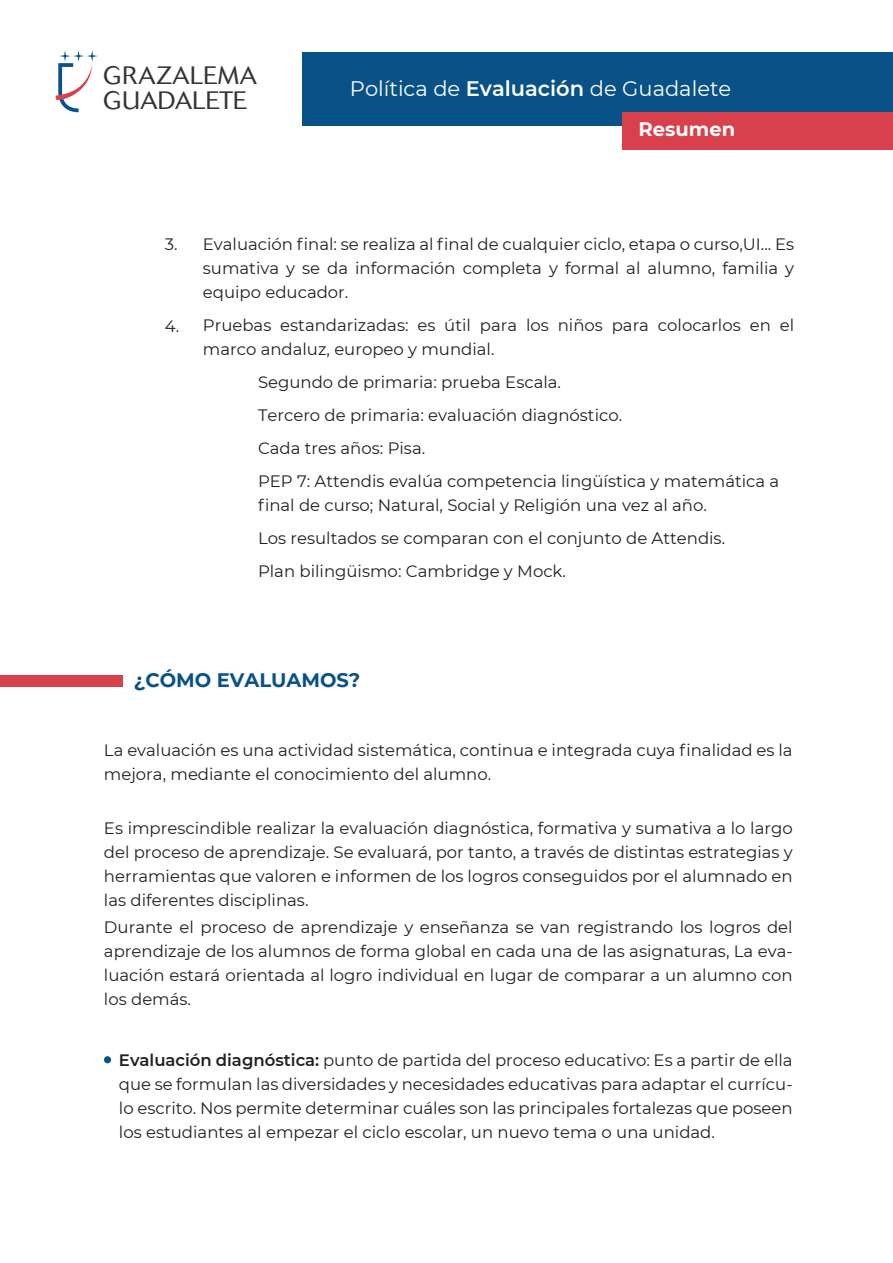
<style>
.page{position:relative;width:893px;height:1263px;background:#fff}
.page>*{position:absolute;margin:0;border:0;box-sizing:border-box;transform-origin:0 0}
.t1{font:300 24.9px/24.9px "Cosmos";letter-spacing:.01em;color:#313538}
.t2{font:21px "Montserrat";color:#fff}
.t3{font:700 19.5px "Montserrat";color:#085287}
.t4{font:700 19.5px "Montserrat";color:#fff}
.t5{font:16.5px/24px "Montserrat";color:#231f20}
.s1{font-weight:600}
</style>
<div class="page">
<div style="left:302px;top:52px;width:591px;height:74px;background:#085287"></div>
<svg style="left:55px;top:50px;width:43px;height:62px"></svg>
<div style="left:623px;top:112px;width:270px;height:38px;background:#d8404c"></div>
<div style="left:0;top:675px;width:122px;height:11px;background:#d8404c"></div>
<div style="left:104px;top:1056px;width:7px;height:7px;background:#085287;border-radius:50%"></div>
<h1 class="t1" style="left:103px;top:63px;width:155px">GRAZALEMA<br>GUADALETE</h1>
<p class="t2" style="left:350px;top:74px;width:383px">Política de <span class="s1">Evaluación</span> de Guadalete</p>
<p class="t4" style="left:639px;top:115px;width:98px">Resumen</p>
<p class="t5" style="left:165px;top:231px;width:14px">3.</p>
<p class="t5" style="left:165px;top:314px;width:16px">4.</p>
<p class="t5" style="left:203px;top:231px;width:593px;text-align:justify">Evaluación final: se realiza al final de cualquier ciclo, etapa o curso,UI... Es sumativa y se da información completa y formal al alumno, familia y equipo educador.</p>
<p class="t5" style="left:203px;top:312px;width:593px">Pruebas estandarizadas: es útil para los niños para colocarlos en el marco andaluz, europeo y mundial.</p>
<p class="t5" style="left:258px;top:365px;width:523px;line-height:33px">Segundo de primaria: prueba Escala.<br>Tercero de primaria: evaluación diagnóstico.<br>Cada tres años: Pisa.<br>PEP 7: Attendis evalúa competencia lingüística y matemática a</p>
<p class="t5" style="left:258px;top:488px;width:469px;line-height:33px">final de curso; Natural, Social y Religión una vez al año.<br>Los resultados se comparan con el conjunto de Attendis.<br>Plan bilingüismo: Cambridge y Mock.</p>
<p class="t3" style="left:134px;top:666px;width:228px">¿CÓMO EVALUAMOS?</p>
<p class="t5" style="left:104px;top:738px;width:690px">La evaluación es una actividad sistemática, continua e integrada cuya finalidad es la mejora, mediante el conocimiento del alumno.</p>
<p class="t5" style="left:104px;top:816px;width:690px;text-align:justify">Es imprescindible realizar la evaluación diagnóstica, formativa y sumativa a lo largo del proceso de aprendizaje. Se evaluará, por tanto, a través de distintas estrategias y herramientas que valoren e informen de los logros conseguidos por el alumnado en las diferentes disciplinas.</p>
<p class="t5" style="left:104px;top:915px;width:690px;text-align:justify">Durante el proceso de aprendizaje y enseñanza se van registrando los logros del aprendizaje de los alumnos de forma global en cada una de las asignaturas, La eva&shy;luación estará orientada al logro individual en lugar de comparar a un alumno con los demás.</p>
<p class="t5" style="left:119px;top:1048px;width:675px;text-align:justify"><span class="s1">Evaluación diagnóstica:</span> punto de partida del proceso educativo: Es a partir de ella que se formulan las diversidades y necesidades educativas para adaptar el currícu&shy;lo escrito. Nos permite determinar cuáles son las principales fortalezas que poseen los estudiantes al empezar el ciclo escolar, un nuevo tema o una unidad.</p>
</div>
